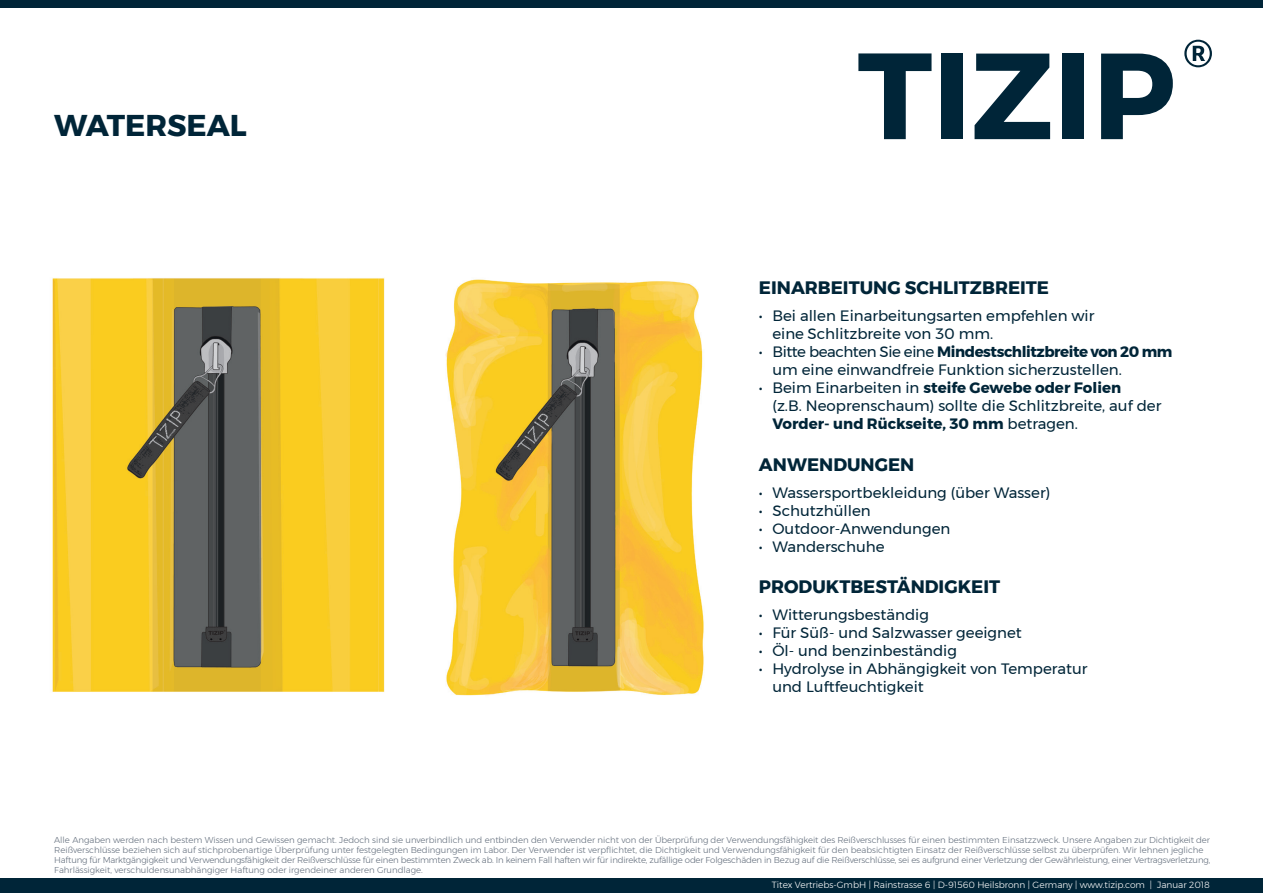
<style>
.page{position:relative;width:1263px;height:893px;background:#fff}
.page>*{position:absolute;margin:0;border:0;box-sizing:border-box;transform-origin:0 0}
.t1{font:700 30px "Montserrat";color:#002538}
.t2{font:700 18px "Montserrat";color:#002538}
.t3{font:15px/18px "Montserrat";color:#002538}
.t4{font:300 9px "Montserrat";color:#fff}
.t5{font:300 8.55px/10.2px "Montserrat";color:#65707e}
.s1{font-weight:700}
</style>
<div class="page">
<img style="left:445px;top:279px;width:259px;height:417px">
<svg style="left:858px;top:53px;width:73px;height:86px"></svg>
<div style="left:941px;top:54px;width:21px;height:85px;background:#002538"></div>
<svg style="left:974px;top:54px;width:76px;height:85px"></svg>
<div style="left:1062px;top:54px;width:22px;height:85px;background:#002538"></div>
<svg style="left:1101px;top:54px;width:72px;height:85px"></svg>
<svg style="left:1184px;top:40px;width:28px;height:27px"></svg>
<div style="left:0;top:0;width:1263px;height:7px;background:#002538"></div>
<img style="left:52px;top:278px;width:333px;height:414px">
<div style="left:0;top:878px;width:1263px;height:15px;background:#002538"></div>
<h1 class="t1" style="left:54px;top:101px;width:194px">WATERSEAL</h1>
<h2 class="t2" style="left:759px;top:273px;width:292px">EINARBEITUNG SCHLITZBREITE</h2>
<h3 class="t3" style="left:772px;top:307px;width:324px;text-indent:-14px">• Bei allen Einarbeitungsarten empfehlen wir eine Schlitzbreite von 30 mm.</h3>
<h3 class="t3" style="left:772px;top:343px;width:401px;text-indent:-14px">• Bitte beachten Sie eine <span class="s1">Mindestschlitzbreite von 20 mm </span>um eine einwandfreie Funktion sicherzustellen.</h3>
<h3 class="t3" style="left:772px;top:379px;width:391px;text-indent:-14px">• Beim Einarbeiten in <span class="s1">steife Gewebe oder Folien<br></span>(z.B. Neoprenschaum) sollte die Schlitzbreite, auf der<br><span class="s1">Vorder- und Rückseite, 30 mm</span> betragen.</h3>
<h2 class="t2" style="left:759px;top:450px;width:157px">ANWENDUNGEN</h2>
<h3 class="t3" style="left:759px;top:483px;width:293px">• Wassersportbekleidung (über Wasser)</h3>
<h3 class="t3" style="left:759px;top:501px;width:113px">• Schutzhüllen</h3>
<h3 class="t3" style="left:759px;top:519px;width:193px">• Outdoor-Anwendungen</h3>
<h3 class="t3" style="left:759px;top:537px;width:127px">• Wanderschuhe</h3>
<h2 class="t2" style="left:759px;top:572px;width:243px">PRODUKTBESTÄNDIGKEIT</h2>
<h3 class="t3" style="left:759px;top:605px;width:172px">• Witterungsbeständig</h3>
<h3 class="t3" style="left:759px;top:623px;width:264px">• Für Süß- und Salzwasser geeignet</h3>
<h3 class="t3" style="left:759px;top:641px;width:200px">• Öl- und benzinbeständig</h3>
<h3 class="t3" style="left:772px;top:659px;width:317px;text-indent:-14px">• Hydrolyse in Abhängigkeit von Temperatur und Luftfeuchtigkeit</h3>
<p class="t5" style="left:54px;top:834px;width:1157px">Alle Angaben werden nach bestem Wissen und Gewissen gemacht. Jedoch sind sie unverbindlich und entbinden den Verwender nicht von der Überprüfung der Verwendungsfähigkeit des Reißverschlusses für einen bestimmten Einsatzzweck. Unsere Angaben zur Dichtigkeit der Reißverschlüsse beziehen sich auf stichprobenartige Überprüfung unter festgelegten Bedingungen im Labor. Der Verwender ist verpflichtet, die Dichtigkeit und Verwendungsfähigkeit für den beabsichtigten Einsatz der Reißverschlüsse selbst zu überprüfen. Wir lehnen jegliche Haftung für Marktgängigkeit und Verwendungsfähigkeit der Reißverschlüsse für einen bestimmten Zweck ab. In keinem Fall haften wir für indirekte, zufällige oder Folgeschäden in Bezug auf die Reißverschlüsse, sei es aufgrund einer Verletzung der Gewährleistung, einer Vertragsverletzung, Fahrlässigkeit, verschuldensunabhängiger Haftung oder irgendeiner anderen Grundlage.</p>
<p class="t4" style="left:772px;top:878px;width:439px">Titex Vertriebs-GmbH | Rainstrasse 6 | D-91560 Heilsbronn | Germany | www.tizip.com | Januar 2018</p>
</div>
